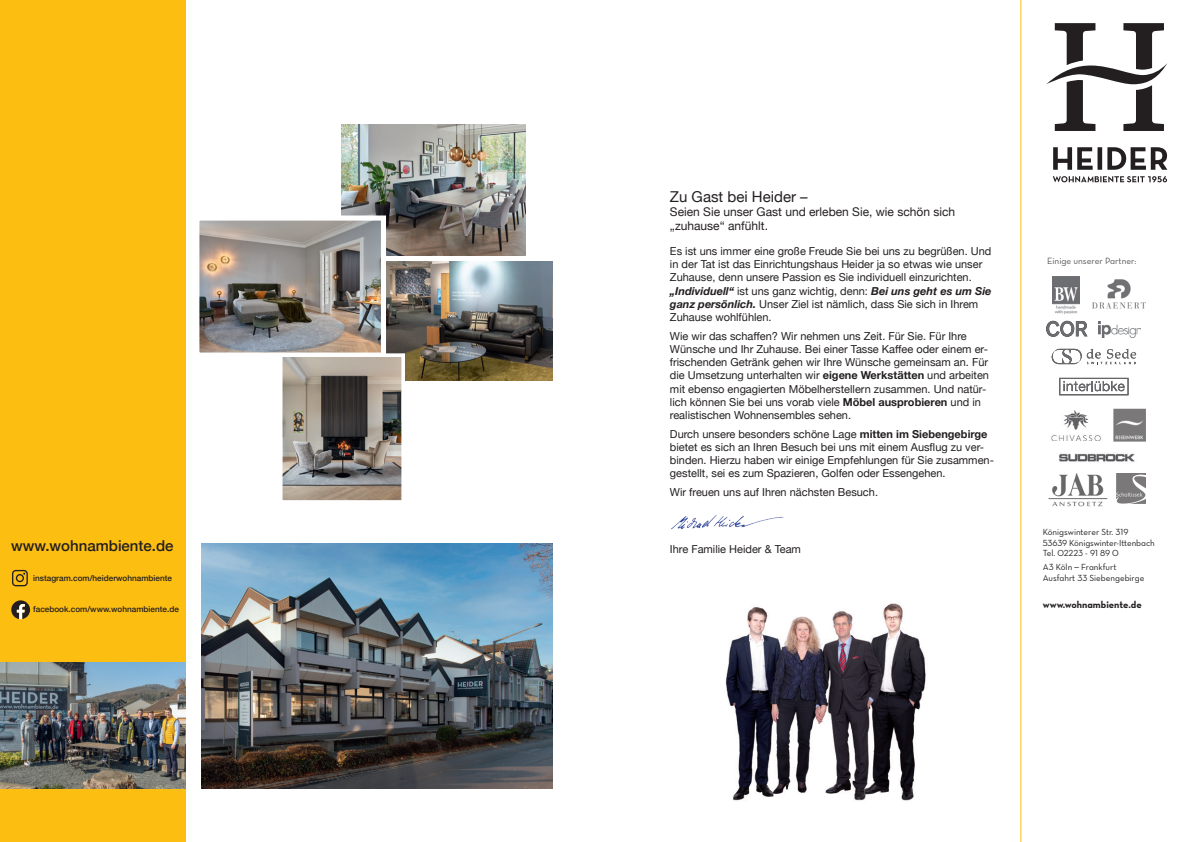
<style>
.page{position:relative;width:1191px;height:842px;background:#fff}
.page>*{position:absolute;margin:0;border:0;box-sizing:border-box;transform-origin:0 0}
.t1{font:500 15px "Helvetica Neue";color:#231f20}
.t2{font:15px "Helvetica Neue";color:#231f20}
.t3{font:12px/14.4px "Helvetica Neue";color:#231f20}
.t4{font:11px/13.2px "Helvetica Neue";color:#231f20}
.t5{font:10px "Neutra Text Bold Alt";color:#231f20}
.t6{font:9.3px "Neutra Text Book Alt";color:#57585a}
.t7{font:9px/10.8px "Neutra Text Book Alt";letter-spacing:-.005em;color:#231f20}
.t8{font:500 8.2px "Helvetica Neue";color:#231f20}
.s1{font-weight:700;font-style:italic}
.s2{font-weight:700}
.s3{font-family:"Frutiger LT Std"}
</style>
<div class="page">
<img style="left:387px;top:261px;width:166px;height:119px">
<img style="left:341px;top:124px;width:185px;height:132px">
<img style="left:725px;top:603px;width:201px;height:198px">
<svg style="left:1046px;top:23px;width:121px;height:108px"></svg>
<svg style="left:1053px;top:147px;width:114px;height:23px"></svg>
<svg style="left:1052px;top:176px;width:115px;height:6px"></svg>
<img style="left:1051px;top:411px;width:50px;height:29px">
<svg style="left:1046px;top:321px;width:41px;height:16px"></svg>
<svg style="left:1051px;top:349px;width:85px;height:15px"></svg>
<svg style="left:1059px;top:378px;width:69px;height:17px"></svg>
<img style="left:1052px;top:276px;width:27px;height:37px">
<img style="left:1098px;top:321px;width:42px;height:16px">
<img style="left:1116px;top:474px;width:30px;height:30px">
<img style="left:1092px;top:280px;width:54px;height:29px">
<img style="left:1113px;top:409px;width:33px;height:33px">
<img style="left:1059px;top:453px;width:76px;height:9px">
<img style="left:1048px;top:474px;width:60px;height:33px">
<hr style="left:1020px;top:0;width:1px;height:842px;background:#fdbe12">
<img style="left:671px;top:515px;width:112px;height:14px">
<div style="left:0;top:0;width:186px;height:842px;background:#fdbe12"></div>
<svg style="left:12px;top:569px;width:16px;height:18px"></svg>
<svg style="left:11px;top:600px;width:19px;height:19px"></svg>
<img style="left:0;top:662px;width:186px;height:126px">
<img style="left:201px;top:543px;width:352px;height:245px">
<img style="left:200px;top:221px;width:180px;height:131px">
<div style="left:194px;top:215px;width:192px;height:143px;border:5px solid #fff"></div>
<img style="left:284px;top:358px;width:116px;height:141px">
<div style="left:279px;top:353px;width:126px;height:151px;border:4px solid #fff"></div>
<p class="t1" style="left:11px;top:534px;width:164px">www.wohnambiente.de</p>
<p class="t8" style="left:33px;top:571px;width:140px">instagram.com/heiderwohnambiente</p>
<p class="t8" style="left:33px;top:603px;width:147px">facebook.com/www.wohnambiente.de</p>
<p class="t2" style="left:670px;top:185px;width:139px">Zu Gast bei Heider –</p>
<p class="t3" style="left:670px;top:205px;width:287px">Seien Sie unser Gast und erleben Sie, wie schön sich „zuhause“ anfühlt.</p>
<p class="t4" style="left:670px;top:245px;width:323px">Es ist uns immer eine große Freude Sie bei uns zu begrüßen. Und in der Tat ist das Einrichtungshaus Heider ja so etwas wie unser Zuhause, denn unsere Passion es Sie individuell einzurichten. <span class="s1">„Individuell“</span> ist uns ganz wichtig, denn: <span class="s1">Bei uns geht es um Sie ganz persönlich.</span> Unser Ziel ist nämlich, dass Sie sich in Ihrem Zuhause wohlfühlen.</p>
<p class="t4" style="left:670px;top:330px;width:321px">Wie wir das schaffen? Wir nehmen uns Zeit. Für Sie. Für Ihre Wünsche und Ihr Zuhause. Bei einer Tasse Kaffee oder einem er&shy;frischenden Getränk gehen wir Ihre Wünsche gemeinsam an. Für die Umsetzung unterhalten wir <span class="s2">eigene Werkstätten</span> und arbeiten mit ebenso engagierten Möbelherstellern zusammen. Und natür&shy;lich können Sie bei uns vorab viele <span class="s2">Möbel ausprobieren</span> und in realistischen Wohnensembles sehen.</p>
<p class="t4" style="left:670px;top:428px;width:325px">Durch unsere besonders schöne Lage <span class="s2">mitten im Siebengebirge </span>bietet es sich an Ihren Besuch bei uns mit einem Ausflug zu ver&shy;binden. Hierzu haben wir einige Empfehlungen für Sie zusammen&shy;gestellt, sei es zum Spazieren, Golfen oder Essengehen.</p>
<p class="t4" style="left:670px;top:486px;width:210px">Wir freuen uns auf Ihren nächsten Besuch.</p>
<p class="t4" style="left:670px;top:543px;width:133px">Ihre Familie Heider &amp; Team</p>
<p class="t6" style="left:1047px;top:256px;width:91px">Einige unserer Partner:</p>
<p class="t7" style="left:1042px;top:526px;width:87px">Königswinterer Str. 319</p>
<p class="t7" style="left:1042px;top:537px;width:113px">53639 Königswinter-Ittenbach</p>
<p class="t7" style="left:1042px;top:548px;width:78px">Tel. 02223 - 91 89 0</p>
<p class="t7" style="left:1042px;top:561px;width:103px">A3 Köln <span class="s3">–</span> Frankfurt<br>Ausfahrt 33 Siebengebirge</p>
<p class="t5" style="left:1042px;top:598px;width:100px">www.wohnambiente.de</p>
</div>
